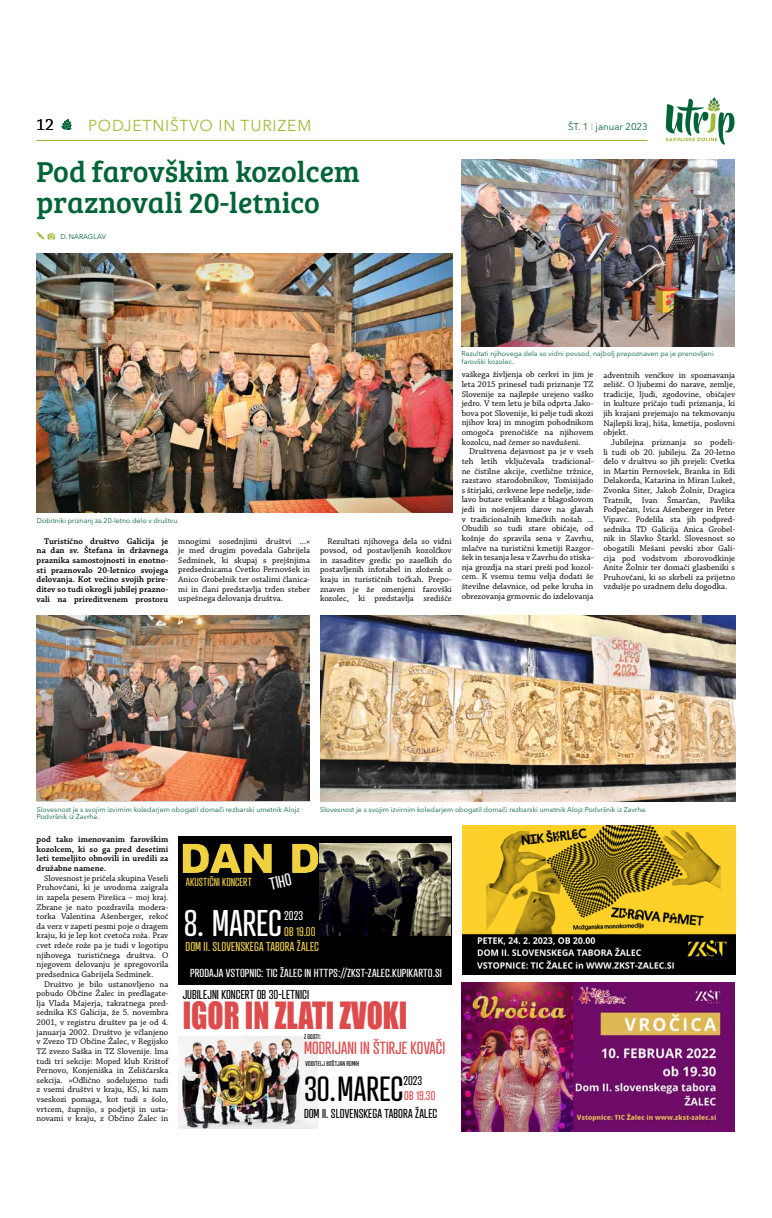
<style>
.page{position:relative;width:772px;height:1218px;background:#fff}
.page>*{position:absolute;margin:0;border:0;box-sizing:border-box;transform-origin:0 0}
.t1{font:35.96px "Atrament";letter-spacing:.005em;color:#fff}
.t2{font:34.48px "Impact";color:#de4b4c;scale:.86 1}
.t3{font:33.86px "Atrament";letter-spacing:.005em;color:#000}
.t4{font:29.75px/31.5px "Bree Serif";color:#006437}
.t5{font:17.06px "Atrament";letter-spacing:.005em;color:#de4b4c}
.t6{font:16.71px "Atrament";color:#fff}
.t7{font:16.62px "Chaparral Pro";color:#000}
.t8{font:15.75px "Avenir Next LT Pro";letter-spacing:.05em;color:#9ebb36}
.t9{font:12.51px "Atrament";color:#000}
.t10{font:12.51px "Atrament";letter-spacing:.01em;color:#efcd48}
.t11{font:12.25px "Atrament";color:#efcd48}
.t12{font:12.25px "Atrament";color:#de4b4c}
.t13{font:12.25px "Atrament";color:#fff}
.t14{font:12.25px "Atrament";color:#000}
.t15{font:11.29px "Atrament";letter-spacing:.01em;color:#fff;scale:1.11 1}
.t16{font:11.29px "Atrament";letter-spacing:.005em;color:#efcd48}
.t17{font:9.62px "Avenir Next LT Pro";color:#006437}
.t18{font:8.75px/9.6px "Chaparral Pro";color:#000;text-align:justify}
.t19{font:600 8.75px/9.6px "Chaparral Pro";color:#000;text-align:justify}
.t20{font:7px/7.9px "Avenir Next LT Pro";color:#006437}
.t21{font:6.83px "Atrament";letter-spacing:.02em;color:#000}
.s1{color:#9ebb36}
</style>
<div class="page">
<svg style="left:665px;top:97px;width:70px;height:48px"></svg>
<svg style="left:61px;top:119px;width:10px;height:11px"></svg>
<hr style="left:37px;top:140px;width:610px;height:1px;background:#9ebb36">
<svg style="left:36px;top:232px;width:19px;height:7px"></svg>
<img style="left:37px;top:254px;width:415px;height:258px">
<img style="left:320px;top:615px;width:415px;height:186px">
<img style="left:461px;top:982px;width:273px;height:149px">
<img style="left:462px;top:825px;width:273px;height:149px">
<div style="left:179px;top:836px;width:272px;height:149px;background:#000"></div>
<img style="left:179px;top:1037px;width:138px;height:91px">
<img style="left:319px;top:844px;width:131px;height:91px">
<div style="left:182px;top:843px;width:137px;height:30px;background:#fff;opacity:.75"></div>
<img style="left:461px;top:160px;width:273px;height:186px">
<img style="left:37px;top:615px;width:273px;height:185px">
<h3 class="t7" style="left:37px;top:116px;width:19px">12</h3>
<h3 class="t8" style="left:88px;top:116px;width:225px">PODJETNIŠTVO IN TURIZEM</h3>
<p class="t17" style="left:568px;top:121px;width:81px">ŠT. 1 <span class="s1">I</span> januar 2023</p>
<h3 class="t4" style="left:37px;top:154px;width:325px">Pod farovškim kozolcem praznovali 20-letnico</h3>
<p class="t20" style="left:60px;top:233px;width:47px">D. NARAGLAV</p>
<p class="t20" style="left:37px;top:516px;width:142px">Dobitniki priznanj za 20-letno delo v društvu</p>
<p class="t19" style="left:37px;top:536px;width:133px;text-indent:7px">Turistično društvo Galicija je na dan sv. Štefana in državnega praznika samostojnosti in enotno&shy;sti praznovalo 20-letnico svojega delovanja. Kot večino svojih prire&shy;ditev so tudi okrogli jubilej prazno&shy;vali na prireditvenem prostoru</p>
<p class="t18" style="left:178px;top:536px;width:133px">mnogimi sosednjimi društvi …« je med drugim povedala Gabrijela Sedminek, ki skupaj s prejšnjima predsednicama Cvetko Pernovšek in Anico Grobelnik ter ostalimi članica&shy;mi in člani predstavlja trden steber uspešnega delovanja društva.</p>
<p class="t18" style="left:320px;top:536px;width:133px;text-indent:7px">Rezultati njihovega dela so vidni povsod, od postavljenih kozolčkov in zasaditev gredic po zaselkih do postavljenih infotabel in zloženk o kraju in turističnih točkah. Prepo&shy;znaven je že omenjeni farovški kozolec, ki predstavlja središče</p>
<p class="t20" style="left:461px;top:350px;width:253px">Rezultati njihovega dela so vidni povsod, najbolj prepoznaven pa je prenovljeni farovški kozolec.</p>
<p class="t18" style="left:461px;top:370px;width:133px">vaškega življenja ob cerkvi in jim je leta 2015 prinesel tudi priznanje TZ Slovenije za najlepše urejeno vaško jedro. V tem letu je bila odprta Jako&shy;bova pot Slovenije, ki pelje tudi skozi njihov kraj in mnogim pohodnikom omogoča prenočišče na njihovem kozolcu, nad čemer so navdušeni.</p>
<p class="t18" style="left:461px;top:447px;width:133px;text-indent:7px">Društvena dejavnost pa je v vseh teh letih vključevala tradicional&shy;ne čistilne akcije, cvetlične tržnice, razstavo starodobnikov, Tomisijado s štirjaki, cerkvene lepe nedelje, izde&shy;lavo butare velikanke z blagoslovom jedi in nošenjem darov na glavah v tradicionalnih kmečkih nošah ...<br>Obudili so tudi stare običaje, od košnje do spravila sena v Zavrhu, mlačve na turistični kmetiji Razgor&shy;šek in tesanja lesa v Zavrhu do stiska&shy;nja grozdja na stari preši pod kozol&shy;cem. K vsemu temu velja dodati še številne delavnice, od peke kruha in obrezovanja grmovnic do izdelovanja</p>
<p class="t18" style="left:603px;top:370px;width:133px">adventnih venčkov in spoznavanja zelišč. O ljubezni do narave, zemlje, tradicije, ljudi, zgodovine, običajev in kulture pričajo tudi priznanja, ki jih krajani prejemajo na tekmovanju Najlepši kraj, hiša, kmetija, poslovni objekt.</p>
<p class="t18" style="left:603px;top:438px;width:133px;text-indent:7px">Jubilejna priznanja so podeli&shy;li tudi ob 20. jubileju. Za 20-letno delo v društvu so jih prejeli: Cvetka in Martin Pernovšek, Branka in Edi Delakorda, Katarina in Miran Lukež, Zvonka Siter, Jakob Žolnir, Dragica Tratnik, Ivan Šmarčan, Pavlika Podpečan, Ivica Ašenberger in Peter Vipavc. Podelila sta jih podpred&shy;sednika TD Galicija Anica Grobel&shy;nik in Slavko Štarkl. Slovesnost so obogatili Mešani pevski zbor Gali&shy;cija pod vodstvom zborovodkinje Anite Žolnir ter domači glasbeniki s Pruhovčani, ki so skrbeli za prijetno vzdušje po uradnem delu dogodka.</p>
<p class="t20" style="left:37px;top:805px;width:264px">Slovesnost je s svojim izvirnim koledarjem obogatil domači rezbarski umetnik Alojz<br>Podvršnik iz Zavrha.</p>
<p class="t20" style="left:320px;top:805px;width:328px">Slovesnost je s svojim izvirnim koledarjem obogatil domači rezbarski umetnik Alojz Podvršnik iz Zavrha.</p>
<p class="t19" style="left:37px;top:835px;width:133px">pod tako imenovanim farovškim kozolcem, ki so ga pred desetimi leti temeljito obnovili in uredili za družabne namene.</p>
<p class="t18" style="left:37px;top:873px;width:133px;text-indent:7px">Slovesnost je pričela skupina Veseli Pruhovčani, ki je uvodoma zaigrala in zapela pesem Pirešica – moj kraj.<br>Zbrane je nato pozdravila modera&shy;torka Valentina Ašenberger, rekoč da verz v zapeti pesmi poje o dragem kraju, ki je lep kot cvetoča roža. Prav cvet rdeče rože pa je tudi v logotipu njihovega turističnega društva. O njegovem delovanju je spregovorila predsednica Gabrijela Sedminek.</p>
<p class="t18" style="left:37px;top:979px;width:133px;text-indent:7px">Društvo je bilo ustanovljeno na pobudo Občine Žalec in predlagate&shy;lja Vlada Majerja, takratnega pred&shy;sednika KS Galicija, že 5. novembra 2001, v registru društev pa je od 4. januarja 2002. Društvo je včlanjeno v Zvezo TD Občine Žalec, v Regijsko TZ zvezo Saška in TZ Slovenije. Ima tudi tri sekcije: Moped klub Krištof Pernovo, Konjeniška in Zeliščarska sekcija. »Odlično sodelujemo tudi z vsemi društvi v kraju, KS, ki nam vseskozi pomaga, kot tudi s šolo, vrtcem, župnijo, s podjetji in usta&shy;novami v kraju, z Občino Žalec in</p>
<p class="t16" style="left:186px;top:874px;width:68px">AKUSTIČNI KONCERT</p>
<h3 class="t6" style="left:268px;top:874px;width:23px;rotate:-12deg">TIHO</h3>
<h3 class="t11" style="left:284px;top:924px;width:33px">OB 19.00</h3>
<h3 class="t10" style="left:186px;top:939px;width:135px">DOM II. SLOVENSKEGA TABORA ŽALEC</h3>
<h1 class="t1" style="left:184px;top:901px;width:100px">8. MAREC</h1>
<h3 class="t13" style="left:284px;top:908px;width:20px">2023</h3>
<p class="t15" style="left:190px;top:966px;width:228px">PRODAJA VSTOPNIC: TIC ŽALEC IN HTTPS://ZKST-ZALEC.KUPIKARTO.SI</p>
<h3 class="t9" style="left:183px;top:987px;width:128px">JUBILEJNI KONCERT OB 30-LETNICI</h3>
<h2 class="t2" style="left:183px;top:989px;width:263px">IGOR IN ZLATI ZVOKI</h2>
<p class="t21" style="left:304px;top:1032px;width:19px">Z GOSTI:</p>
<p class="t21" style="left:305px;top:1059px;width:55px">VODITELJ BOŠTJAN ROMIH</p>
<h3 class="t5" style="left:304px;top:1037px;width:143px">MODRIJANI IN ŠTIRJE KOVAČI</h3>
<h3 class="t3" style="left:304px;top:1068px;width:101px">30.MAREC</h3>
<h3 class="t14" style="left:403px;top:1073px;width:20px">2023</h3>
<h3 class="t12" style="left:404px;top:1088px;width:33px">OB 19.30</h3>
<h3 class="t9" style="left:304px;top:1106px;width:135px">DOM II. SLOVENSKEGA TABORA ŽALEC</h3>
</div>
